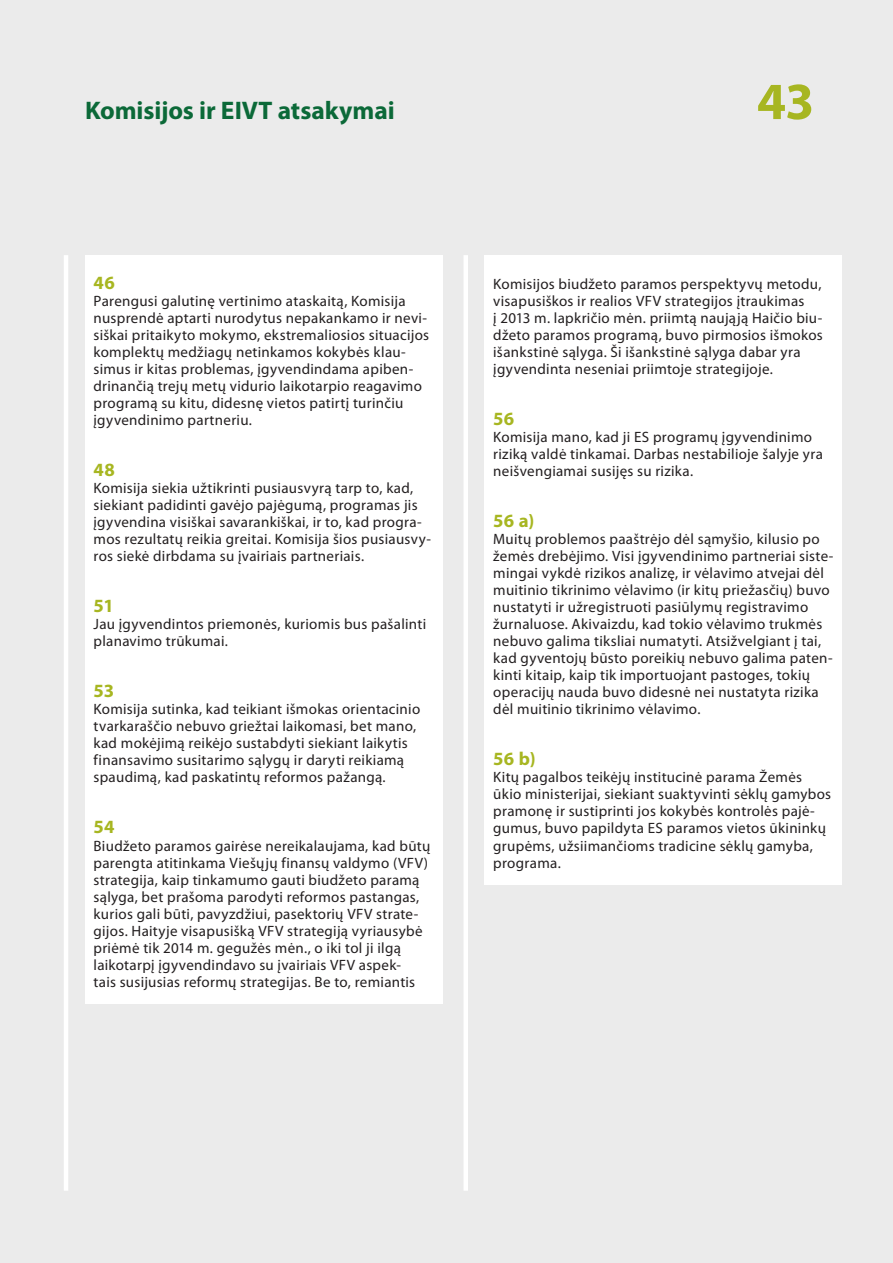
<style>
.page{position:relative;width:893px;height:1263px;background:#ebebeb}
.page>*{position:absolute;margin:0;border:0;box-sizing:border-box;transform-origin:0 0}
.t1{font:700 52.5px "Myriad Pro";color:#a7b621}
.t2{font:700 25.5px "Myriad Pro";letter-spacing:-.005em;color:#0b6938}
.K_03_-_REP_CHIFFRE{font:700 18.75px "Myriad Pro";letter-spacing:.01em;color:#a7b621}
.K_04_-_REP_TEXTE_COU{font:15px/17px "Myriad Pro";letter-spacing:.02em;color:#231f20}
</style>
<div class="page">
<hr style="left:64px;top:255px;width:4px;height:936px;background:#fff">
<div style="left:463px;top:255px;width:5px;height:936px;background:#fff"></div>
<div style="left:485px;top:255px;width:357px;height:629px;background:#fff"></div>
<div style="left:85px;top:255px;width:357px;height:748px;background:#fff"></div>
<h2 class="t2" style="left:85px;top:94px;width:311px">Komisijos ir EIVT atsakymai</h2>
<p class="K_03_-_REP_CHIFFRE" style="left:94px;top:271px;width:23px">46</p>
<p class="K_04_-_REP_TEXTE_COU" style="left:94px;top:292px;width:337px">Parengusi galutinę vertinimo ataskaitą, Komisija nusprendė aptarti nurodytus nepakankamo ir nevi&shy;siškai pritaikyto mokymo, ekstremaliosios situacijos komplektų medžiagų netinkamos kokybės klau&shy;simus ir kitas problemas, įgyvendindama apiben&shy;drinančią trejų metų vidurio laikotarpio reagavimo programą su kitu, didesnę vietos patirtį turinčiu įgyvendinimo partneriu.</p>
<p class="K_03_-_REP_CHIFFRE" style="left:94px;top:458px;width:23px">48</p>
<p class="K_04_-_REP_TEXTE_COU" style="left:94px;top:479px;width:339px">Komisija siekia užtikrinti pusiausvyrą tarp to, kad, siekiant padidinti gavėjo pajėgumą, programas jis įgyvendina visiškai savarankiškai, ir to, kad progra&shy;mos rezultatų reikia greitai. Komisija šios pusiausvy&shy;ros siekė dirbdama su įvairiais partneriais.</p>
<p class="K_03_-_REP_CHIFFRE" style="left:94px;top:594px;width:22px">51</p>
<p class="K_04_-_REP_TEXTE_COU" style="left:94px;top:616px;width:334px">Jau įgyvendintos priemonės, kuriomis bus pašalinti planavimo trūkumai.</p>
<p class="K_03_-_REP_CHIFFRE" style="left:94px;top:679px;width:22px">53</p>
<p class="K_04_-_REP_TEXTE_COU" style="left:94px;top:701px;width:328px">Komisija sutinka, kad teikiant išmokas orientacinio tvarkaraščio nebuvo griežtai laikomasi, bet mano, kad mokėjimą reikėjo sustabdyti siekiant laikytis finansavimo susitarimo sąlygų ir daryti reikiamą spaudimą, kad paskatintų reformos pažangą.</p>
<p class="K_03_-_REP_CHIFFRE" style="left:94px;top:815px;width:23px">54</p>
<p class="K_04_-_REP_TEXTE_COU" style="left:94px;top:837px;width:338px">Biudžeto paramos gairėse nereikalaujama, kad būtų parengta atitinkama Viešųjų finansų valdymo (VFV) strategija, kaip tinkamumo gauti biudžeto paramą sąlyga, bet prašoma parodyti reformos pastangas, kurios gali būti, pavyzdžiui, pasektorių VFV strate&shy;gijos. Haityje visapusišką VFV strategiją vyriausybė priėmė tik 2014 m. gegužės mėn., o iki tol ji ilgą laikotarpį įgyvendindavo su įvairiais VFV aspek-<br>tais susijusias reformų strategijas. Be to, remiantis</p>
<h1 class="t1" style="left:757px;top:67px;width:59px">43</h1>
<p class="K_04_-_REP_TEXTE_COU" style="left:493px;top:275px;width:331px">Komisijos biudžeto paramos perspektyvų metodu, visapusiškos ir realios VFV strategijos įtraukimas<br>į 2013 m. lapkričio mėn. priimtą naująją Haičio biu&shy;džeto paramos programą, buvo pirmosios išmokos išankstinė sąlyga. Ši išankstinė sąlyga dabar yra įgyvendinta neseniai priimtoje strategijoje.</p>
<p class="K_03_-_REP_CHIFFRE" style="left:493px;top:407px;width:23px">56</p>
<p class="K_04_-_REP_TEXTE_COU" style="left:493px;top:428px;width:331px">Komisija mano, kad ji ES programų įgyvendinimo riziką valdė tinkamai. Darbas nestabilioje šalyje yra neišvengiamai susijęs su rizika.</p>
<p class="K_03_-_REP_CHIFFRE" style="left:493px;top:509px;width:43px">56 a)</p>
<p class="K_04_-_REP_TEXTE_COU" style="left:493px;top:531px;width:342px">Muitų problemos paaštrėjo dėl sąmyšio, kilusio po žemės drebėjimo. Visi įgyvendinimo partneriai siste&shy;mingai vykdė rizikos analizę, ir vėlavimo atvejai dėl muitinio tikrinimo vėlavimo (ir kitų priežasčių) buvo nustatyti ir užregistruoti pasiūlymų registravimo žurnaluose. Akivaizdu, kad tokio vėlavimo trukmės nebuvo galima tiksliai numatyti. Atsižvelgiant į tai, kad gyventojų būsto poreikių nebuvo galima paten&shy;kinti kitaip, kaip tik importuojant pastoges, tokių operacijų nauda buvo didesnė nei nustatyta rizika dėl muitinio tikrinimo vėlavimo.</p>
<p class="K_03_-_REP_CHIFFRE" style="left:493px;top:747px;width:44px">56 b)</p>
<p class="K_04_-_REP_TEXTE_COU" style="left:493px;top:769px;width:339px">Kitų pagalbos teikėjų institucinė parama Žemės ūkio ministerijai, siekiant suaktyvinti sėklų gamybos pramonę ir sustiprinti jos kokybės kontrolės pajė&shy;gumus, buvo papildyta ES paramos vietos ūkininkų grupėms, užsiimančioms tradicine sėklų gamyba, programa.</p>
</div>
